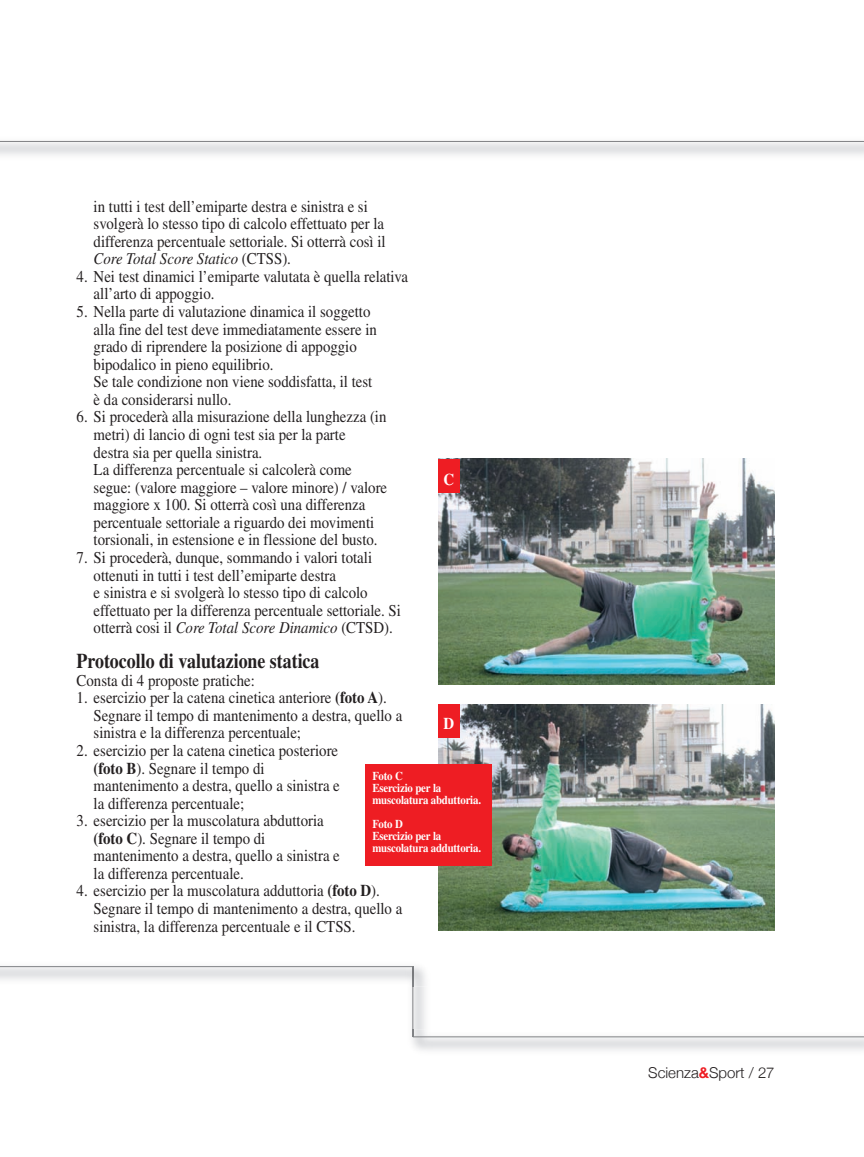
<style>
.page{position:relative;width:864px;height:1157px;background:#fff}
.page>*{position:absolute;margin:0;border:0;box-sizing:border-box;transform-origin:0 0}
.t1{font:700 21px "Times";color:#231f20;scale:.85 1}
.t2{font:16.5px/17.5px "Times";color:#231f20;scale:.9 1}
.t3{font:700 16.5px "Times";color:#fff;scale:.9 1}
.t4{font:300 15px "Helvetica Neue";color:#231f20}
.t5{font:700 12px/12px "Times";letter-spacing:-.015em;color:#fff;scale:.9 1}
.s1{font-style:italic}
.s2{font-weight:700}
.s3{font-weight:700;color:#ee1d23}
</style>
<div class="page">
<img style="left:413px;top:986px;width:12px;height:43px">
<hr style="left:412px;top:966px;width:1px;height:70px;background:#808285">
<hr style="left:0;top:141px;width:863px;height:1px;background:#808285">
<hr style="left:0;top:966px;width:412px;height:1px;background:#808285">
<hr style="left:412px;top:1036px;width:451px;height:1px;background:#808285">
<img style="left:438px;top:458px;width:336px;height:227px">
<img style="left:438px;top:705px;width:336px;height:226px">
<div style="left:365px;top:764px;width:126px;height:101px;background:#ee1d23"></div>
<div style="left:438px;top:459px;width:21px;height:33px;background:#ee1d23"></div>
<div style="left:438px;top:704px;width:21px;height:33px;background:#ee1d23"></div>
<p class="t2" style="left:94px;top:199px;width:326px">in tutti i test dell’emiparte destra e sinistra e si svolgerà lo stesso tipo di calcolo effettuato per la differenza percentuale settoriale. Si otterrà così il <span class="s1">Core Total Score Statico</span> (CTSS).</p>
<p class="t2" style="left:94px;top:269px;width:350px;text-indent:-17px">4. Nei test dinamici l’emiparte valutata è quella relativa all’arto di appoggio.</p>
<p class="t2" style="left:94px;top:304px;width:316px;text-indent:-17px">5. Nella parte di valutazione dinamica il soggetto alla fine del test deve immediatamente essere in grado di riprendere la posizione di appoggio bipodalico in pieno equilibrio.<br>Se tale condizione non viene soddisfatta, il test è da considerarsi nullo.</p>
<p class="t2" style="left:94px;top:410px;width:327px;text-indent:-17px">6. Si procederà alla misurazione della lunghezza (in metri) di lancio di ogni test sia per la parte<br>destra sia per quella sinistra.<br>La differenza percentuale si calcolerà come segue: (valore maggiore – valore minore) / valore maggiore x 100. Si otterrà così una differenza percentuale settoriale a riguardo dei movimenti torsionali, in estensione e in flessione del busto.</p>
<p class="t2" style="left:94px;top:550px;width:343px;text-indent:-17px">7. Si procederà, dunque, sommando i valori totali ottenuti in tutti i test dell’emiparte destra<br>e sinistra e si svolgerà lo stesso tipo di calcolo effettuato per la differenza percentuale settoriale. Si otterrà cosi il <span class="s1">Core Total Score Dinamico</span> (CTSD).</p>
<p class="t1" style="left:77px;top:654px;width:287px">Protocollo di valutazione statica</p>
<p class="t2" style="left:77px;top:673px;width:199px">Consta di 4 proposte pratiche:</p>
<p class="t2" style="left:94px;top:690px;width:344px;text-indent:-17px">1. esercizio per la catena cinetica anteriore <span class="s2">(foto A</span>).<br>Segnare il tempo di mantenimento a destra, quello a sinistra e la differenza percentuale;</p>
<p class="t2" style="left:94px;top:743px;width:275px;text-indent:-17px">2. esercizio per la catena cinetica posteriore <span class="s2">(foto B</span>). Segnare il tempo di mantenimento a destra, quello a sinistra e la differenza percentuale;</p>
<p class="t2" style="left:94px;top:813px;width:275px;text-indent:-17px">3. esercizio per la muscolatura abduttoria <span class="s2">(foto C</span>). Segnare il tempo di mantenimento a destra, quello a sinistra e la differenza percentuale.</p>
<p class="t2" style="left:94px;top:883px;width:344px;text-indent:-17px">4. esercizio per la muscolatura adduttoria <span class="s2">(foto D</span>).<br>Segnare il tempo di mantenimento a destra, quello a sinistra, la differenza percentuale e il CTSS.</p>
<p class="t3" style="left:443px;top:473px;width:13px">C</p>
<p class="t3" style="left:443px;top:718px;width:13px">D</p>
<p class="t5" style="left:372px;top:770px;width:122px">Foto C<br>Esercizio per la muscolatura abduttoria.</p>
<p class="t5" style="left:372px;top:818px;width:122px">Foto D<br>Esercizio per la muscolatura adduttoria.</p>
<p class="t4" style="left:648px;top:1063px;width:128px">Scienza<span class="s3">&amp;</span>Sport / 27</p>
</div>
